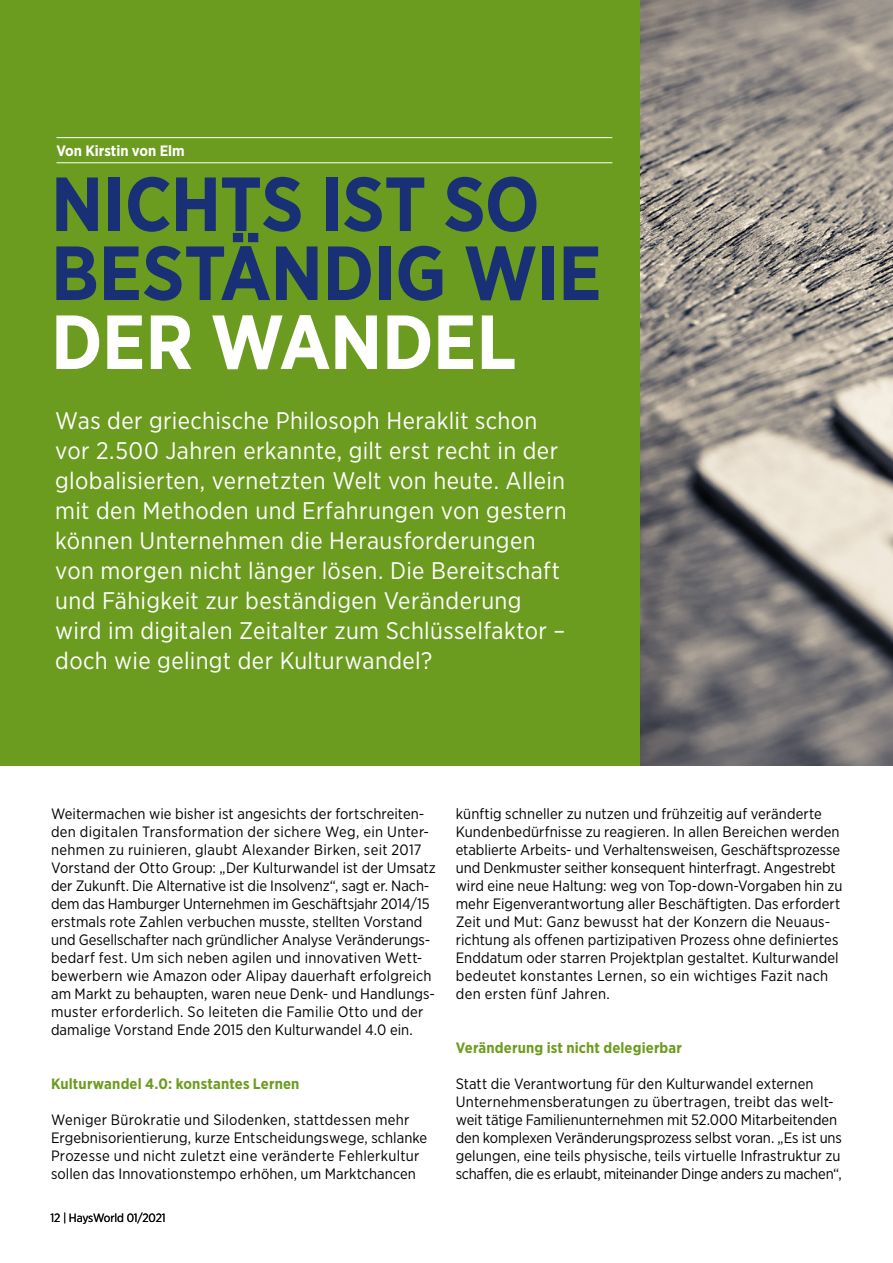
<style>
.page{position:relative;width:893px;height:1263px;background:#fff}
.page>*{position:absolute;margin:0;border:0;box-sizing:border-box;transform-origin:0 0}
.t1{font:700 76.5px/69px "Gotham Narrow";letter-spacing:-.01em;color:#193076}
.t2{font:700 76.5px "Gotham Narrow";letter-spacing:-.01em;color:#fff}
.t3{font:24px/30px "Gotham Narrow";letter-spacing:.015em;color:#fff}
.t4{font:15px/18px "Gotham Narrow";letter-spacing:.005em;color:#000}
.t5{font:700 15px "Gotham Narrow";letter-spacing:.01em;color:#6c9c1f}
.t6{font:700 15px "Gotham Narrow";color:#fff}
.t7{font:12px "Gotham Narrow";letter-spacing:-.01em;color:#000}
</style>
<div class="page">
<div style="left:0;top:0;width:641px;height:765px;background:#6c9c1f"></div>
<img style="left:641px;top:0;width:252px;height:765px">
<hr style="left:56px;top:137px;width:556px;height:1px;background:#fff">
<hr style="left:56px;top:162px;width:556px;height:1px;background:#fff">
<p class="t6" style="left:56px;top:141px;width:130px">Von Kirstin von Elm</p>
<h1 class="t1" style="left:51px;top:169px;width:552px">NICHTS IST SO<br>BESTÄNDIG WIE</h1>
<h1 class="t2" style="left:51px;top:293px;width:467px">DER WANDEL</h1>
<p class="t3" style="left:55px;top:405px;width:513px">Was der griechische Philosoph Heraklit schon vor 2.500 Jahren erkannte, gilt erst recht in der globalisierten, vernetzten Welt von heute. Allein mit den Methoden und Erfahrungen von gestern können Unternehmen die Herausforderungen von morgen nicht länger lösen. Die Bereitschaft und Fähigkeit zur beständigen Veränderung wird im digitalen Zeitalter zum Schlüsselfaktor – doch wie gelingt der Kulturwandel?</p>
<p class="t4" style="left:51px;top:804px;width:386px">Weitermachen wie bisher ist angesichts der fortschreiten&shy;den digitalen Transformation der sichere Weg, ein Unter&shy;nehmen zu ruinieren, glaubt Alexander Birken, seit 2017<br>Vorstand der Otto Group: „Der Kulturwandel ist der Umsatz der Zukunft. Die Alternative ist die Insolvenz“, sagt er. Nach&shy;dem das Hamburger Unternehmen im Geschäftsjahr 2014/15 erstmals rote Zahlen verbuchen musste, stellten Vorstand und Gesellschafter nach gründlicher Analyse Veränderungs&shy;bedarf fest. Um sich neben agilen und innovativen Wett&shy;bewerbern wie Amazon oder Alipay dauerhaft erfolgreich am Markt zu behaupten, waren neue Denk- und Handlungs&shy;muster erforderlich. So leiteten die Familie Otto und der damalige Vorstand Ende 2015 den Kulturwandel 4.0 ein.</p>
<p class="t5" style="left:51px;top:1074px;width:250px">Kulturwandel 4.0: konstantes Lernen</p>
<p class="t4" style="left:51px;top:1110px;width:378px">Weniger Bürokratie und Silodenken, stattdessen mehr Ergebnisorientierung, kurze Entscheidungswege, schlanke Prozesse und nicht zuletzt eine veränderte Fehlerkultur sollen das Innovationstempo erhöhen, um Marktchancen</p>
<p class="t7" style="left:50px;top:1210px;width:117px">12 | HaysWorld 01/2021</p>
<p class="t4" style="left:456px;top:804px;width:388px">künftig schneller zu nutzen und frühzeitig auf veränderte Kundenbedürfnisse zu reagieren. In allen Bereichen werden etablierte Arbeits- und Verhaltensweisen, Geschäftsprozesse und Denkmuster seither konsequent hinterfragt. Angestrebt wird eine neue Haltung: weg von Top-down-Vorgaben hin zu mehr Eigenverantwortung aller Beschäftigten. Das erfordert Zeit und Mut: Ganz bewusst hat der Konzern die Neuaus&shy;richtung als offenen partizipativen Prozess ohne definiertes Enddatum oder starren Projektplan gestaltet. Kulturwandel bedeutet konstantes Lernen, so ein wichtiges Fazit nach den ersten fünf Jahren.</p>
<p class="t5" style="left:456px;top:1038px;width:228px">Veränderung ist nicht delegierbar</p>
<p class="t4" style="left:456px;top:1074px;width:388px">Statt die Verantwortung für den Kulturwandel externen Unternehmensberatungen zu übertragen, treibt das welt&shy;weit tätige Familienunternehmen mit 52.000 Mitarbeitenden den komplexen Veränderungsprozess selbst voran. „Es ist uns gelungen, eine teils physische, teils virtuelle Infrastruktur zu schaffen, die es erlaubt, miteinander Dinge anders zu machen“,</p>
</div>
